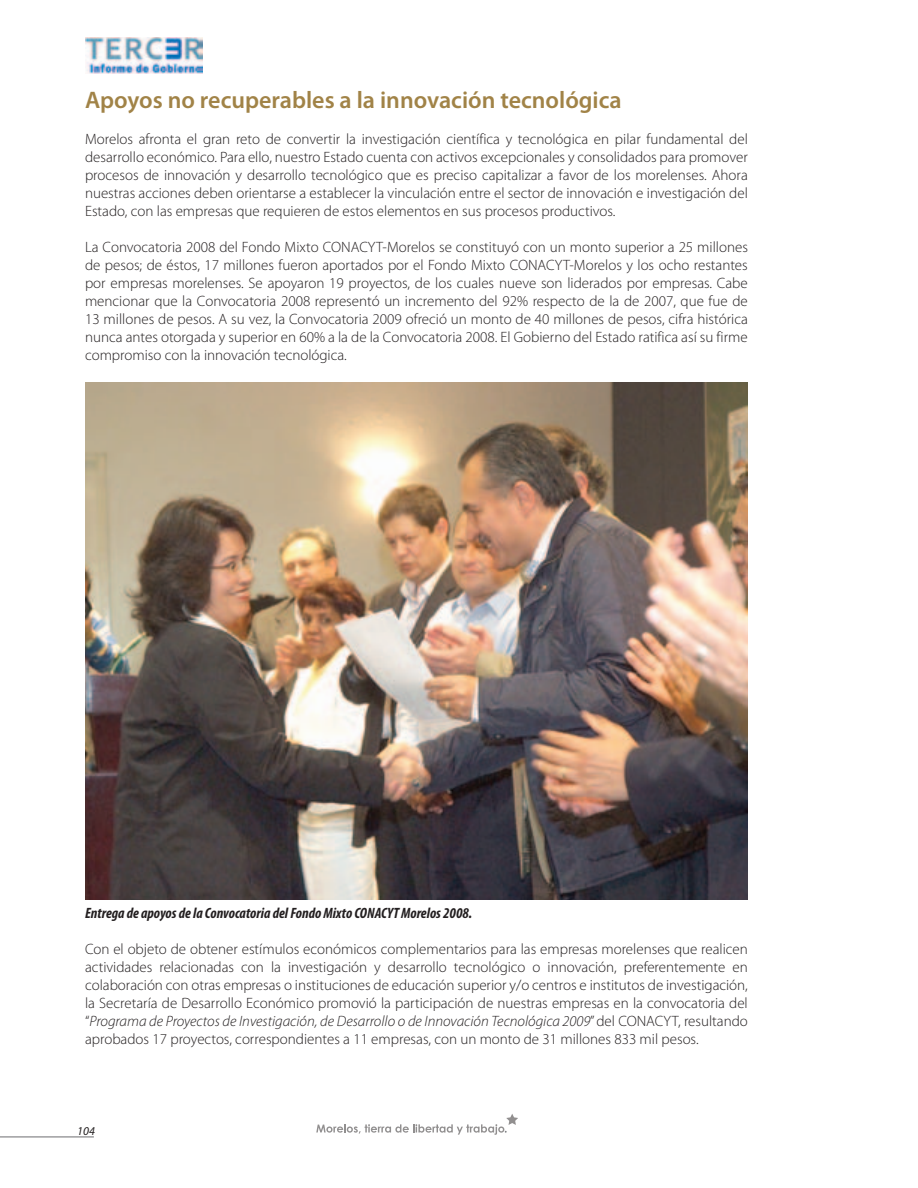
<style>
.page{position:relative;width:918px;height:1188px;background:#fff}
.page>*{position:absolute;margin:0;border:0;box-sizing:border-box;transform-origin:0 0}
.t1{font:600 24px "Myriad Pro";color:#a18347}
.t2{font:300 15px/18px "Myriad Pro";color:#231f20;text-align:justify}
.t3{font:italic 700 condensed 15px "Myriad Pro";color:#231f20}
.t4{font:italic 12px "Myriad Pro";color:#231f20}
.s1{font-style:italic}
</style>
<div class="page">
<hr style="left:0;top:1137px;width:94px;height:1px;background:#6c6d70">
<img style="left:85px;top:37px;width:117px;height:37px">
<svg style="left:316px;top:1114px;width:202px;height:21px"></svg>
<img style="left:85px;top:382px;width:663px;height:518px">
<h1 class="t1" style="left:85px;top:85px;width:538px">Apoyos no recuperables a la innovación tecnológica</h1>
<p class="t2" style="left:85px;top:130px;width:664px">Morelos afronta el gran reto de convertir la investigación científica y tecnológica en pilar fundamental del desarrollo económico. Para ello, nuestro Estado cuenta con activos excepcionales y consolidados para promover procesos de innovación y desarrollo tecnológico que es preciso capitalizar a favor de los morelenses. Ahora nuestras acciones deben orientarse a establecer la vinculación entre el sector de innovación e investigación del Estado, con las empresas que requieren de estos elementos en sus procesos productivos.</p>
<p class="t2" style="left:85px;top:238px;width:664px">La Convocatoria 2008 del Fondo Mixto CONACYT-Morelos se constituyó con un monto superior a 25 millones de pesos; de éstos, 17 millones fueron aportados por el Fondo Mixto CONACYT-Morelos y los ocho restantes por empresas morelenses. Se apoyaron 19 proyectos, de los cuales nueve son liderados por empresas. Cabe mencionar que la Convocatoria 2008 representó un incremento del 92% respecto de la de 2007, que fue de 13 millones de pesos. A su vez, la Convocatoria 2009 ofreció un monto de 40 millones de pesos, cifra histórica nunca antes otorgada y superior en 60% a la de la Convocatoria 2008. El Gobierno del Estado ratifica así su firme compromiso con la innovación tecnológica.</p>
<p class="t3" style="left:85px;top:904px;width:389px">Entrega de apoyos de la Convocatoria del Fondo Mixto CONACYT Morelos 2008.</p>
<p class="t2" style="left:85px;top:940px;width:664px">Con el objeto de obtener estímulos económicos complementarios para las empresas morelenses que realicen actividades relacionadas con la investigación y desarrollo tecnológico o innovación, preferentemente en colaboración con otras empresas o instituciones de educación superior y/o centros e institutos de investigación, la Secretaría de Desarrollo Económico promovió la participación de nuestras empresas en la convocatoria del “<span class="s1">Programa de Proyectos de Investigación, de Desarrollo o de Innovación Tecnológica 2009</span>” del CONACYT, resultando aprobados 17 proyectos, correspondientes a 11 empresas, con un monto de 31 millones 833 mil pesos.</p>
<p class="t4" style="left:77px;top:1124px;width:19px">104</p>
</div>
